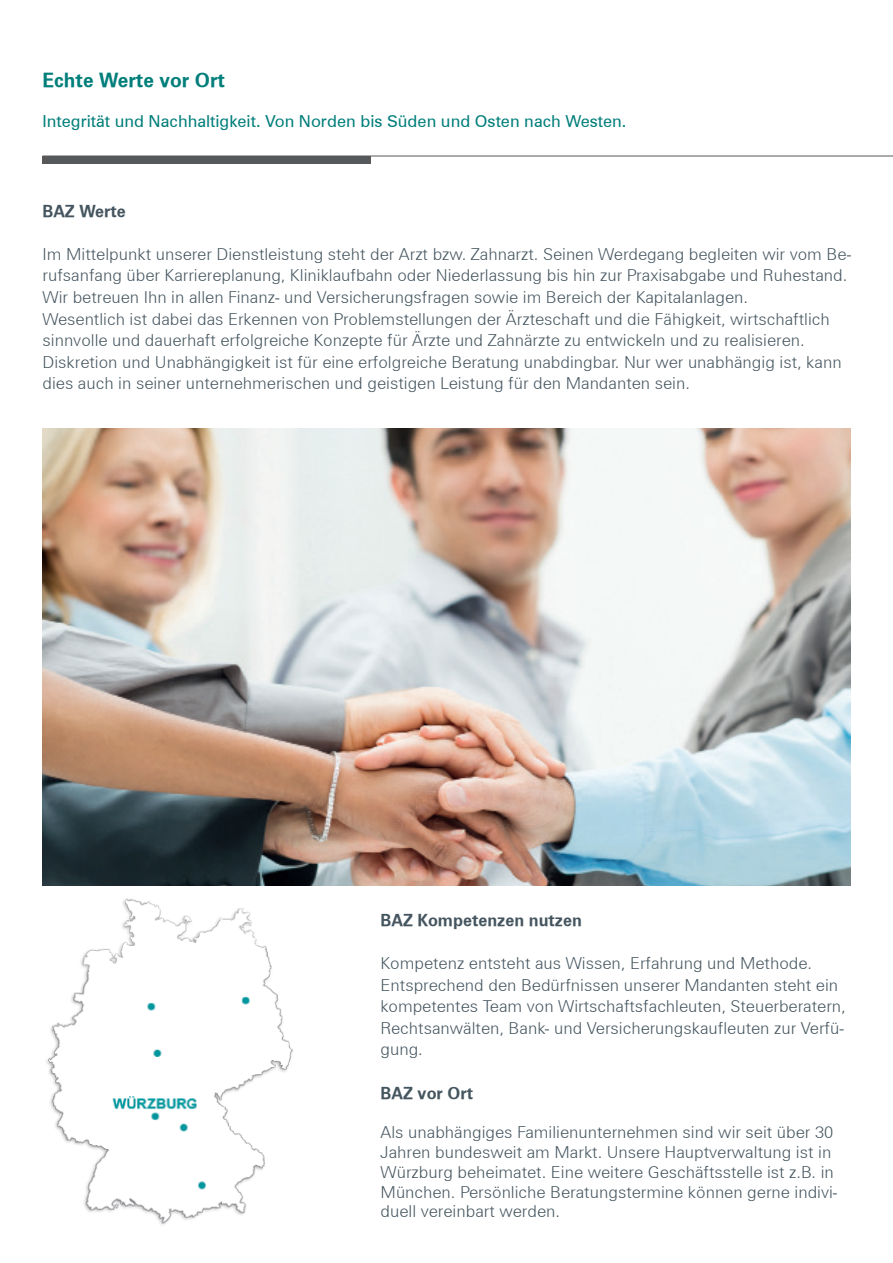
<style>
.page{position:relative;width:893px;height:1263px;background:#fff}
.page>*{position:absolute;margin:0;border:0;box-sizing:border-box;transform-origin:0 0}
.t1{font:19.5px "Zurich Bold BT";color:#007e7a}
.t2{font:16.5px/21.6px "Zurich Light BT";color:#45555f}
.t3{font:16.5px "Zurich BT";color:#007e7a}
.t4{font:16.5px "Zurich Bold BT";color:#45555f}
</style>
<div class="page">
<div style="left:43px;top:156px;width:328px;height:8px;background:#57585a"></div>
<hr style="left:43px;top:156px;width:850px;height:1px;background:#57585a">
<img style="left:43px;top:428px;width:807px;height:457px">
<img style="left:46px;top:898px;width:247px;height:327px">
<p class="t1" style="left:43px;top:68px;width:184px">Echte Werte vor Ort</p>
<p class="t3" style="left:43px;top:111px;width:585px">Integrität und Nachhaltigkeit. Von Norden bis Süden und Osten nach Westen.</p>
<p class="t4" style="left:43px;top:201px;width:85px">BAZ Werte</p>
<p class="t2" style="left:43px;top:243px;width:810px">Im Mittelpunkt unserer Dienstleistung steht der Arzt bzw. Zahnarzt. Seinen Werdegang begleiten wir vom Be&shy;rufsanfang über Karriereplanung, Kliniklaufbahn oder Niederlassung bis hin zur Praxisabgabe und Ruhestand.<br>Wir betreuen Ihn in allen Finanz- und Versicherungsfragen sowie im Bereich der Kapitalanlagen.</p>
<p class="t2" style="left:43px;top:308px;width:789px">Wesentlich ist dabei das Erkennen von Problemstellungen der Ärzteschaft und die Fähigkeit, wirtschaftlich sinnvolle und dauerhaft erfolgreiche Konzepte für Ärzte und Zahnärzte zu entwickeln und zu realisieren.</p>
<p class="t2" style="left:43px;top:351px;width:801px">Diskretion und Unabhängigkeit ist für eine erfolgreiche Beratung unabdingbar. Nur wer unabhängig ist, kann dies auch in seiner unternehmerischen und geistigen Leistung für den Mandanten sein.</p>
<p class="t4" style="left:381px;top:910px;width:203px">BAZ Kompetenzen nutzen</p>
<p class="t2" style="left:381px;top:952px;width:467px">Kompetenz entsteht aus Wissen, Erfahrung und Methode.<br>Entsprechend den Bedürfnissen unserer Mandanten steht ein kompetentes Team von Wirtschaftsfachleuten, Steuerberatern, Rechtsanwälten, Bank- und Versicherungskaufleuten zur Verfü&shy;gung.</p>
<p class="t4" style="left:381px;top:1083px;width:94px">BAZ vor Ort</p>
<p class="t2" style="left:381px;top:1122px;width:458px;line-height:19.8px">Als unabhängiges Familienunternehmen sind wir seit über 30<br>Jahren bundesweit am Markt. Unsere Hauptverwaltung ist in Würzburg beheimatet. Eine weitere Geschäftsstelle ist z.B. in München. Persönliche Beratungstermine können gerne indivi&shy;duell vereinbart werden.</p>
</div>
